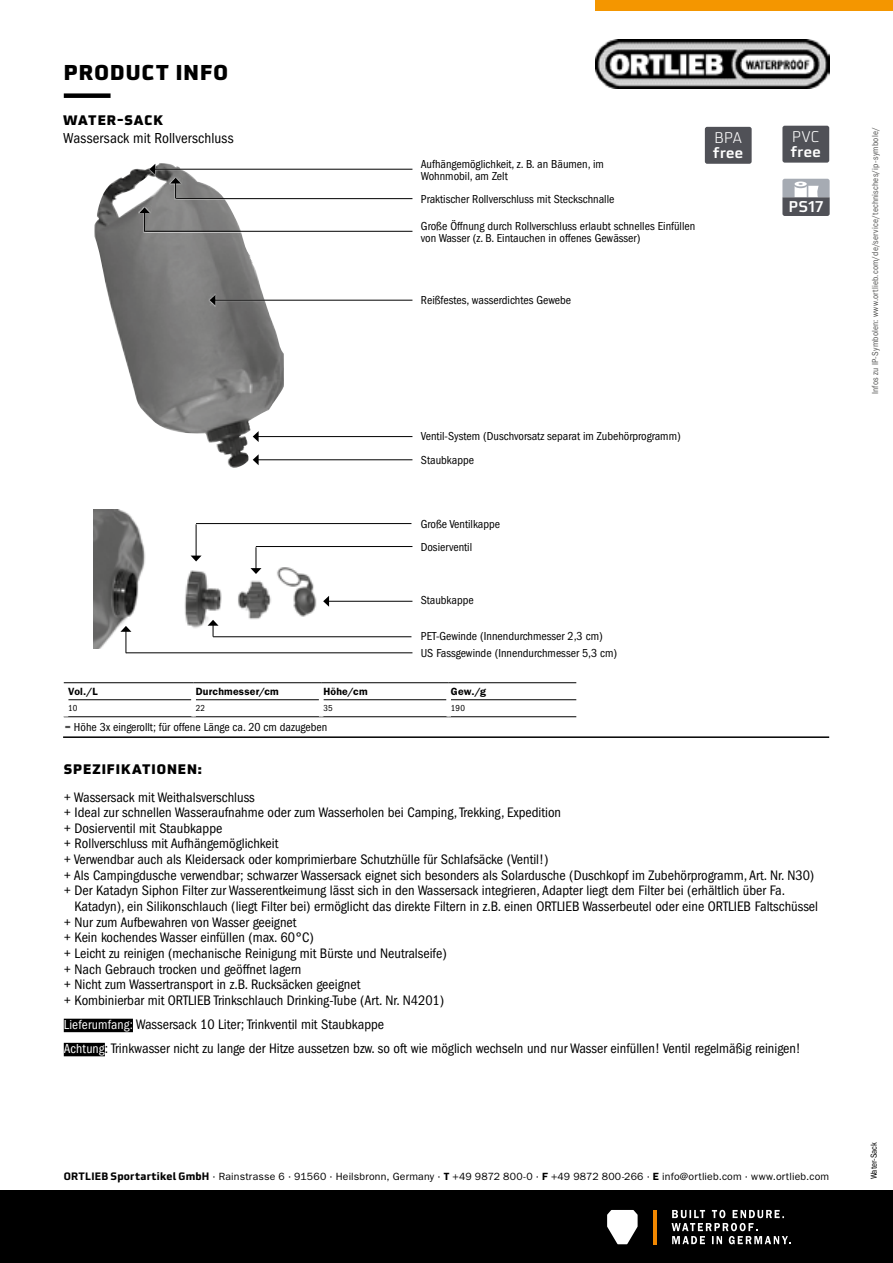
<style>
.page{position:relative;width:893px;height:1263px;background:#fff}
.page>*{position:absolute;margin:0;border:0;box-sizing:border-box;transform-origin:0 0}
.t1{font:900 21px "Utility Pro";letter-spacing:.055em;color:#000}
.t2{font:500 15.15px "Utility OT";color:#fff}
.t3{font:300 15.15px "Utility OT";color:#fff}
.t4{font:condensed 15px "ITC Franklin Gothic Std";letter-spacing:.01em;color:#000}
.t5{font:condensed 14.25px/15.6px "ITC Franklin Gothic Std";color:#000}
.t6{font:900 13.5px "Utility Pro";letter-spacing:.07em;color:#000}
.t7{font:condensed 12px/11.9px "ITC Franklin Gothic Std";color:#000}
.t8{font:10.5px "ITC Franklin Gothic Std";letter-spacing:.02em;color:#000}
.t9{font:600 10.5px "ITC Franklin Gothic Std";letter-spacing:.02em;color:#000}
.t10{font:condensed 9px "ITC Franklin Gothic Std";letter-spacing:.025em;color:#575756}
.t11{font:condensed 9px "ITC Franklin Gothic Std";color:#000}
.s1{font-size:13.5px;color:#fff}
.s2{font-family:"Utility OT";font-weight:700}
.s3{font-weight:600}
</style>
<div class="page">
<img style="left:595px;top:39px;width:234px;height:49px">
<div style="left:595px;top:0;width:298px;height:10px;background:#f49600"></div>
<div style="left:0;top:1191px;width:893px;height:72px;background:#000"></div>
<svg style="left:607px;top:1210px;width:31px;height:34px"></svg>
<hr style="left:653px;top:1210px;width:3px;height:34px;background:#f18700">
<svg style="left:671px;top:1210px;width:120px;height:34px"></svg>
<hr style="left:63px;top:736px;width:766px;height:2px;background:#000">
<div style="left:64px;top:93px;width:47px;height:5px;background:#000"></div>
<img style="left:94px;top:168px;width:190px;height:300px">
<svg style="left:148px;top:163px;width:265px;height:13px"></svg>
<hr style="left:155px;top:169px;width:257px;height:1px;background:#000">
<svg style="left:149px;top:164px;width:6px;height:11px"></svg>
<hr style="left:174px;top:198px;width:239px;height:2px;background:#fff">
<hr style="left:176px;top:198px;width:236px;height:1px;background:#000">
<hr style="left:143px;top:231px;width:270px;height:2px;background:#fff">
<hr style="left:145px;top:231px;width:267px;height:1px;background:#000">
<svg style="left:208px;top:293px;width:205px;height:14px"></svg>
<hr style="left:215px;top:300px;width:197px;height:1px;background:#000">
<svg style="left:210px;top:295px;width:5px;height:11px"></svg>
<div style="left:251px;top:430px;width:162px;height:13px;background:#fff"></div>
<hr style="left:258px;top:436px;width:154px;height:1px;background:#000">
<svg style="left:253px;top:431px;width:6px;height:11px"></svg>
<div style="left:251px;top:453px;width:162px;height:13px;background:#fff"></div>
<hr style="left:258px;top:459px;width:154px;height:1px;background:#000">
<svg style="left:253px;top:454px;width:6px;height:11px"></svg>
<div style="left:782px;top:126px;width:47px;height:36px;background:#505157;border-radius:2px"></div>
<svg style="left:782px;top:179px;width:47px;height:37px;background:#8a8c91"></svg>
<svg style="left:138px;top:206px;width:13px;height:27px"></svg>
<svg style="left:139px;top:207px;width:11px;height:25px"></svg>
<svg style="left:169px;top:176px;width:13px;height:23px"></svg>
<svg style="left:170px;top:178px;width:11px;height:20px"></svg>
<img style="left:93px;top:509px;width:224px;height:140px">
<hr style="left:328px;top:601px;width:84px;height:1px;background:#000">
<svg style="left:323px;top:596px;width:6px;height:11px"></svg>
<div style="left:119px;top:624px;width:14px;height:30px;background:#fff"></div>
<svg style="left:120px;top:626px;width:11px;height:27px"></svg>
<div style="left:249px;top:545px;width:14px;height:30px;background:#fff"></div>
<svg style="left:250px;top:548px;width:11px;height:26px"></svg>
<div style="left:189px;top:524px;width:14px;height:39px;background:#fff"></div>
<hr style="left:196px;top:524px;width:1px;height:32px;background:#000">
<svg style="left:191px;top:556px;width:10px;height:5px"></svg>
<hr style="left:126px;top:652px;width:286px;height:1px;background:#000">
<hr style="left:195px;top:523px;width:217px;height:2px;background:#fff">
<hr style="left:196px;top:523px;width:215px;height:1px;background:#000">
<hr style="left:255px;top:546px;width:159px;height:2px;background:#fff">
<hr style="left:256px;top:546px;width:156px;height:1px;background:#000">
<div style="left:206px;top:618px;width:14px;height:20px;background:#fff"></div>
<svg style="left:208px;top:620px;width:11px;height:16px"></svg>
<hr style="left:212px;top:636px;width:201px;height:2px;background:#fff">
<hr style="left:213px;top:636px;width:198px;height:1px;background:#000">
<div style="left:705px;top:127px;width:47px;height:37px;background:#505157;border-radius:2px"></div>
<div style="left:64px;top:1019px;width:69px;height:13px;background:#000"></div>
<div style="left:64px;top:1043px;width:41px;height:13px;background:#000"></div>
<hr style="left:68px;top:699px;width:123px;height:1px;background:#000">
<hr style="left:196px;top:699px;width:123px;height:1px;background:#000">
<hr style="left:323px;top:699px;width:123px;height:1px;background:#000">
<hr style="left:451px;top:699px;width:125px;height:1px;background:#000">
<hr style="left:64px;top:716px;width:130px;height:1px;background:#000">
<hr style="left:194px;top:716px;width:127px;height:1px;background:#000">
<hr style="left:321px;top:716px;width:128px;height:1px;background:#000">
<hr style="left:449px;top:716px;width:127px;height:1px;background:#000">
<hr style="left:64px;top:682px;width:130px;height:1px;background:#000">
<hr style="left:194px;top:682px;width:127px;height:1px;background:#000">
<hr style="left:321px;top:682px;width:128px;height:1px;background:#000">
<hr style="left:449px;top:682px;width:127px;height:1px;background:#000">
<h1 class="t1" style="left:64px;top:53px;width:166px">PRODUCT INFO</h1>
<p class="t6" style="left:63px;top:108px;width:101px">WATER-SACK</p>
<p class="t4" style="left:63px;top:130px;width:172px">Wassersack mit Rollverschluss</p>
<p class="t7" style="left:421px;top:158px;width:184px">Aufhängemöglichkeit, z. B. an Bäumen, im<br>Wohnmobil, am Zelt</p>
<p class="t7" style="left:421px;top:193px;width:195px">Praktischer Rollverschluss mit Steckschnalle</p>
<p class="t7" style="left:421px;top:220px;width:276px">Große Öffnung durch Rollverschluss erlaubt schnelles Einfüllen von Wasser (z. B. Eintauchen in offenes Gewässer)</p>
<p class="t3" style="left:714px;top:129px;width:30px">BPA</p>
<p class="t2" style="left:713px;top:143px;width:32px">free</p>
<p class="t7" style="left:421px;top:294px;width:152px">Reißfestes, wasserdichtes Gewebe</p>
<p class="t3" style="left:792px;top:128px;width:29px">PVC</p>
<p class="t2" style="left:790px;top:142px;width:32px">free</p>
<p class="t2" style="left:789px;top:197px;width:36px">PS17</p>
<p class="t7" style="left:421px;top:430px;width:261px">Ventil-System (Duschvorsatz separat im Zubehörprogramm)</p>
<p class="t7" style="left:421px;top:454px;width:55px">Staubkappe</p>
<p class="t7" style="left:421px;top:518px;width:81px">Große Ventilkappe</p>
<p class="t7" style="left:421px;top:541px;width:53px">Dosierventil</p>
<p class="t7" style="left:421px;top:595px;width:55px">Staubkappe</p>
<p class="t7" style="left:421px;top:630px;width:183px">PET-Gewinde (Innendurchmesser 2,3 cm)</p>
<p class="t7" style="left:421px;top:647px;width:198px">US Fassgewinde (Innendurchmesser 5,3 cm)</p>
<p class="t9" style="left:68px;top:685px;width:31px">Vol./L</p>
<p class="t9" style="left:196px;top:685px;width:85px">Durchmesser/cm</p>
<p class="t9" style="left:323px;top:685px;width:46px">Höhe/cm</p>
<p class="t9" style="left:451px;top:685px;width:37px">Gew./g</p>
<p class="t11" style="left:68px;top:703px;width:11px">10</p>
<p class="t11" style="left:196px;top:703px;width:11px">22</p>
<p class="t11" style="left:323px;top:703px;width:11px">35</p>
<p class="t11" style="left:451px;top:703px;width:15px">190</p>
<p class="t7" style="left:65px;top:721px;width:264px">= Höhe 3x eingerollt; für offene Länge ca. 20 cm dazugeben</p>
<p class="t6" style="left:64px;top:757px;width:140px">SPEZIFIKATIONEN:</p>
<p class="t5" style="left:64px;top:789px;width:752px">+ Wassersack mit Weithalsverschluss<br>+ Ideal zur schnellen Wasseraufnahme oder zum Wasserholen bei Camping, Trekking, Expedition<br>+ Dosierventil mit Staubkappe<br>+ Rollverschluss mit Aufhängemöglichkeit<br>+ Verwendbar auch als Kleidersack oder komprimierbare Schutzhülle für Schlafsäcke (Ventil!)<br>+ Als Campingdusche verwendbar; schwarzer Wassersack eignet sich besonders als Solardusche (Duschkopf im Zubehörprogramm, Art. Nr. N30) + Der Katadyn Siphon Filter zur Wasserentkeimung lässt sich in den Wassersack integrieren, Adapter liegt dem Filter bei (erhältlich über Fa.</p>
<p class="t5" style="left:64px;top:899px;width:756px;text-indent:11px">Katadyn), ein Silikonschlauch (liegt Filter bei) ermöglicht das direkte Filtern in z.B. einen ORTLIEB Wasserbeutel oder eine ORTLIEB Faltschüssel + Nur zum Aufbewahren von Wasser geeignet<br>+ Kein kochendes Wasser einfüllen (max. 60°C)<br>+ Leicht zu reinigen (mechanische Reinigung mit Bürste und Neutralseife)<br>+ Nach Gebrauch trocken und geöffnet lagern<br>+ Nicht zum Wassertransport in z.B. Rucksäcken geeignet<br>+ Kombinierbar mit ORTLIEB Trinkschlauch Drinking-Tube (Art. Nr. N4201)</p>
<p class="t5" style="left:64px;top:1012px;width:738px;line-height:24.2px"><span class="s1">Lieferumfang:</span> Wassersack 10 Liter; Trinkventil mit Staubkappe<br><span class="s1">Achtung</span>: Trinkwasser nicht zu lange der Hitze aussetzen bzw. so oft wie möglich wechseln und nur Wasser einfüllen! Ventil regelmäßig reinigen!</p>
<p class="t8" style="left:64px;top:1170px;width:767px"><span class="s2">ORTLIEB Sportartikel GmbH</span> · Rainstrasse 6 · 91560 · Heilsbronn, Germany · <span class="s3">T</span> +49 9872 800-0 · <span class="s3">F</span> +49 9872 800-266 · <span class="s3">E</span> info@ortlieb.com · www.ortlieb.com</p>
<p class="t10" style="left:870px;top:394px;width:269px;rotate:-90deg">Infos zu IP-Symbolen: www.ortlieb.com/de/service/technisches/ip-symbole/</p>
<p class="t11" style="left:869px;top:1179px;width:39px;rotate:-90deg">Water-Sack</p>
</div>
